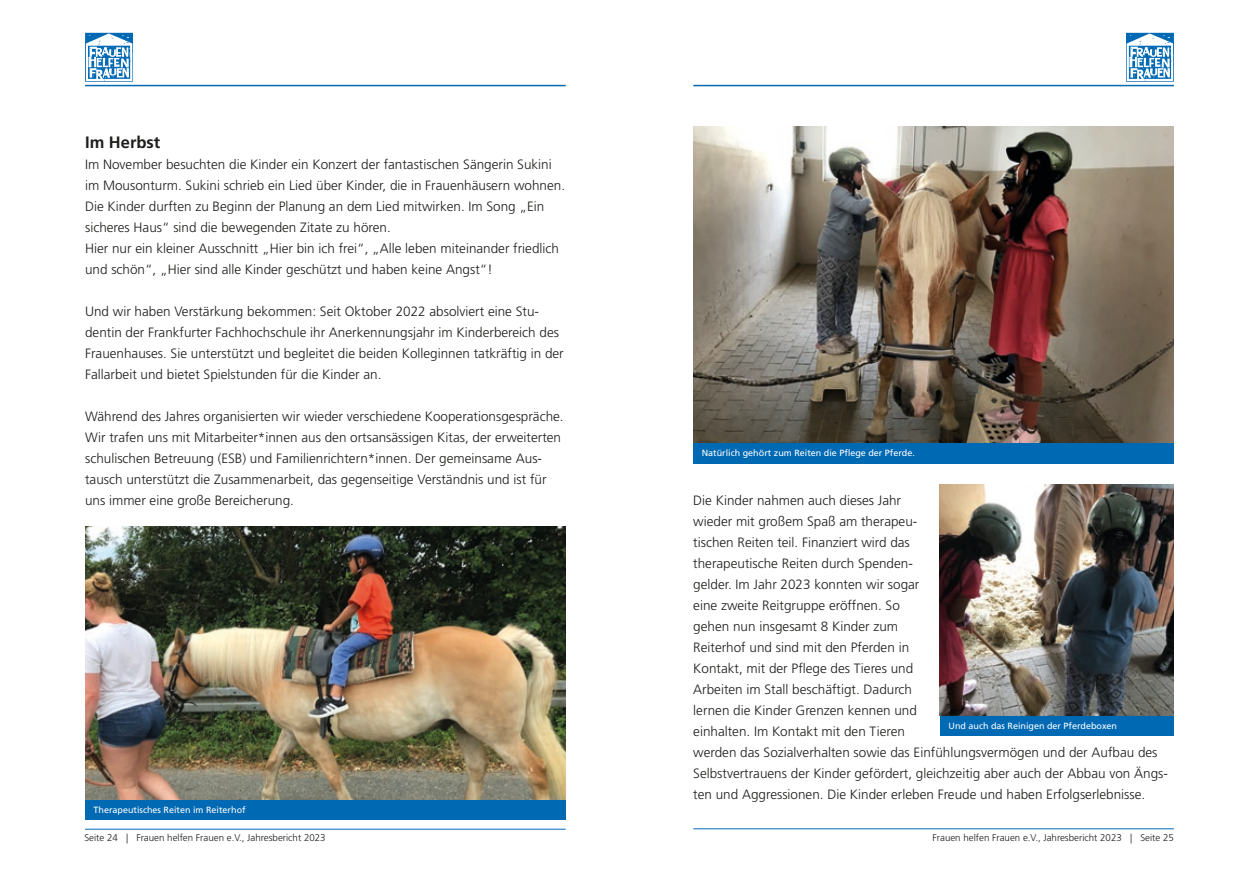
<style>
.page{position:relative;width:1259px;height:893px;background:#fff}
.page>*{position:absolute;margin:0;border:0;box-sizing:border-box;transform-origin:0 0}
.t1{font:700 16.5px "Frutiger LT Std";color:#1d1d1b}
.t2{font:300 13.5px/21px "Frutiger LT Std";color:#1d1d1b}
.t3{font:300 9.75px "Frutiger LT Std";color:#1d1d1b}
.t4{font:9px "Frutiger LT Std";color:#fff}
</style>
<div class="page">
<svg style="left:1126px;top:33px;width:48px;height:49px"></svg>
<svg style="left:85px;top:33px;width:48px;height:49px"></svg>
<hr style="left:693px;top:85px;width:481px;height:1px;background:#0069b4">
<hr style="left:85px;top:85px;width:481px;height:1px;background:#0069b4">
<hr style="left:85px;top:829px;width:481px;height:1px;background:#0069b4">
<hr style="left:693px;top:828px;width:481px;height:1px;background:#0069b4">
<div style="left:85px;top:799px;width:481px;height:21px;background:#0069b4"></div>
<div style="left:693px;top:442px;width:481px;height:21px;background:#0069b4"></div>
<div style="left:940px;top:715px;width:234px;height:21px;background:#0069b4"></div>
<img style="left:85px;top:527px;width:481px;height:272px">
<img style="left:693px;top:126px;width:481px;height:316px">
<img style="left:940px;top:484px;width:234px;height:231px">
<p class="t1" style="left:85px;top:133px;width:77px">Im Herbst</p>
<p class="t2" style="left:85px;top:154px;width:481px">Im November besuchten die Kinder ein Konzert der fantastischen Sängerin Sukini im Mousonturm. Sukini schrieb ein Lied über Kinder, die in Frauenhäusern wohnen.<br>Die Kinder durften zu Beginn der Planung an dem Lied mitwirken. Im Song „Ein sicheres Haus“ sind die bewegenden Zitate zu hören.<br>Hier nur ein kleiner Ausschnitt „Hier bin ich frei“, „Alle leben miteinander friedlich und schön“, „Hier sind alle Kinder geschützt und haben keine Angst“!</p>
<p class="t2" style="left:85px;top:301px;width:480px">Und wir haben Verstärkung bekommen: Seit Oktober 2022 absolviert eine Stu&shy;dentin der Frankfurter Fachhochschule ihr Anerkennungsjahr im Kinderbereich des Frauenhauses. Sie unterstützt und begleitet die beiden Kolleginnen tatkräftig in der Fallarbeit und bietet Spielstunden für die Kinder an.</p>
<p class="t2" style="left:85px;top:406px;width:480px">Während des Jahres organisierten wir wieder verschiedene Kooperationsgespräche.<br>Wir trafen uns mit Mitarbeiter*innen aus den ortsansässigen Kitas, der erweiterten schulischen Betreuung (ESB) und Familienrichtern*innen. Der gemeinsame Aus&shy;tausch unterstützt die Zusammenarbeit, das gegenseitige Verständnis und ist für uns immer eine große Bereicherung.</p>
<p class="t4" style="left:94px;top:804px;width:154px">Therapeutisches Reiten im Reiterhof</p>
<p class="t4" style="left:702px;top:448px;width:215px">Natürlich gehört zum Reiten die Pflege der Pferde.</p>
<p class="t2" style="left:693px;top:490px;width:476px">Die Kinder nahmen auch dieses Jahr<br>wieder mit großem Spaß am therapeu-<br>tischen Reiten teil. Finanziert wird das<br>therapeutische Reiten durch Spenden-<br>gelder. Im Jahr 2023 konnten wir sogar<br>eine zweite Reitgruppe eröffnen. So<br>gehen nun insgesamt 8 Kinder zum<br>Reiterhof und sind mit den Pferden in<br>Kontakt, mit der Pflege des Tieres und<br>Arbeiten im Stall beschäftigt. Dadurch<br>lernen die Kinder Grenzen kennen und<br>einhalten. Im Kontakt mit den Tieren<br>werden das Sozialverhalten sowie das Einfühlungsvermögen und der Aufbau des Selbstvertrauens der Kinder gefördert, gleichzeitig aber auch der Abbau von Ängs&shy;ten und Aggressionen. Die Kinder erleben Freude und haben Erfolgserlebnisse.</p>
<p class="t4" style="left:948px;top:720px;width:170px">Und auch das Reinigen der Pferdeboxen</p>
<p class="t3" style="left:84px;top:832px;width:243px">Seite 24 | Frauen helfen Frauen e.V., Jahresbericht 2023</p>
<p class="t3" style="left:932px;top:832px;width:243px">Frauen helfen Frauen e.V., Jahresbericht 2023 | Seite 25</p>
</div>
